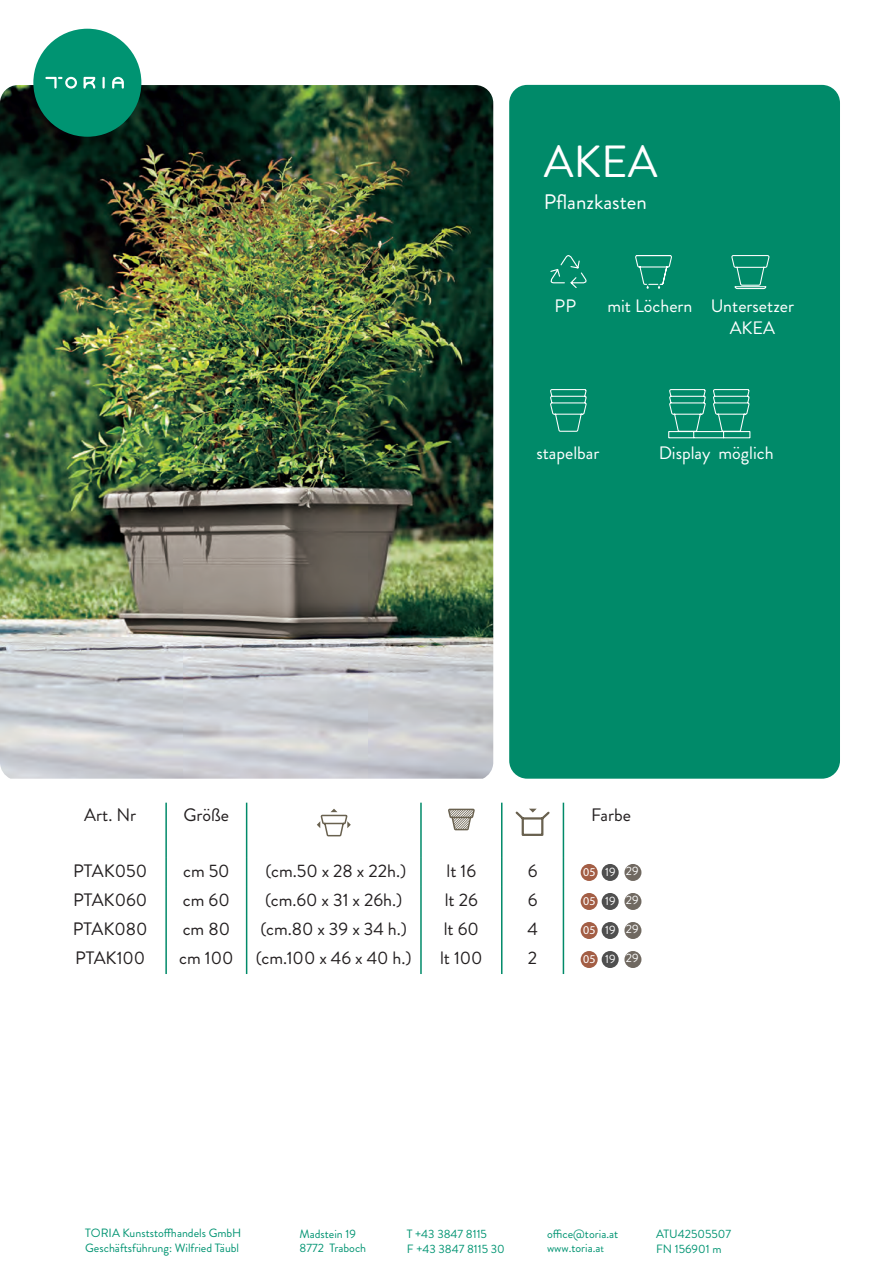
<style>
.page{position:relative;width:893px;height:1263px;background:#fff}
.page>*{position:absolute;margin:0;border:0;box-sizing:border-box;transform-origin:0 0}
.Header02{font:45px "Brandon Grotesque";color:#fff}
.t1{font:21px "Brandon Grotesque";color:#fff}
.t2{font:18px "Brandon Grotesque";color:#231f20}
.t3{font:18px "Brandon Grotesque";color:#fff}
.t4{font:12px/14.4px "Brandon Grotesque";color:#009472}
.t5{font:12px "Brandon Grotesque";color:#fff}
.s1{font-family:"Myriad Pro"}
.s2{font-size:10.5px}
</style>
<div class="page">
<div style="left:509px;top:85px;width:331px;height:694px;background:#008a69;border-radius:18px"></div>
<hr style="left:165px;top:803px;width:2px;height:55px;background:#008a69">
<hr style="left:246px;top:803px;width:1px;height:55px;background:#008a69">
<hr style="left:420px;top:803px;width:2px;height:55px;background:#008a69">
<hr style="left:501px;top:803px;width:1px;height:55px;background:#008a69">
<hr style="left:563px;top:803px;width:1px;height:55px;background:#008a69">
<hr style="left:165px;top:858px;width:2px;height:29px;background:#008a69">
<hr style="left:420px;top:858px;width:2px;height:29px;background:#008a69">
<hr style="left:165px;top:887px;width:2px;height:29px;background:#008a69">
<hr style="left:420px;top:887px;width:2px;height:29px;background:#008a69">
<hr style="left:165px;top:916px;width:2px;height:29px;background:#008a69">
<hr style="left:420px;top:916px;width:2px;height:29px;background:#008a69">
<hr style="left:165px;top:945px;width:2px;height:29px;background:#008a69">
<svg style="left:246px;top:858px;width:1px;height:116px"></svg>
<hr style="left:420px;top:945px;width:2px;height:29px;background:#008a69">
<svg style="left:501px;top:858px;width:1px;height:116px"></svg>
<svg style="left:563px;top:858px;width:1px;height:116px"></svg>
<svg style="left:317px;top:809px;width:34px;height:28px"></svg>
<svg style="left:448px;top:809px;width:27px;height:21px"></svg>
<svg style="left:515px;top:809px;width:35px;height:27px"></svg>
<div style="left:581px;top:864px;width:17px;height:17px;background:#a35e45;border-radius:50%"></div>
<div style="left:602px;top:864px;width:17px;height:17px;background:#4f4f4f;border-radius:50%"></div>
<div style="left:624px;top:864px;width:17px;height:17px;background:#706961;border-radius:50%"></div>
<div style="left:581px;top:893px;width:17px;height:17px;background:#a35e45;border-radius:50%"></div>
<div style="left:602px;top:893px;width:17px;height:17px;background:#4f4f4f;border-radius:50%"></div>
<div style="left:624px;top:893px;width:17px;height:17px;background:#706961;border-radius:50%"></div>
<div style="left:581px;top:922px;width:17px;height:17px;background:#a35e45;border-radius:50%"></div>
<div style="left:602px;top:922px;width:17px;height:17px;background:#4f4f4f;border-radius:50%"></div>
<div style="left:624px;top:922px;width:17px;height:17px;background:#706961;border-radius:50%"></div>
<div style="left:581px;top:951px;width:17px;height:17px;background:#a35e45;border-radius:50%"></div>
<div style="left:602px;top:951px;width:17px;height:17px;background:#4f4f4f;border-radius:50%"></div>
<div style="left:624px;top:951px;width:17px;height:17px;background:#706961;border-radius:50%"></div>
<svg style="left:550px;top:389px;width:37px;height:43px"></svg>
<svg style="left:668px;top:389px;width:82px;height:49px"></svg>
<img style="left:0;top:85px;width:493px;height:694px">
<div style="left:33px;top:29px;width:108px;height:108px;background:#009472;border-radius:50%"></div>
<svg style="left:112px;top:77px;width:12px;height:12px"></svg>
<svg style="left:102px;top:77px;width:3px;height:12px"></svg>
<svg style="left:84px;top:77px;width:11px;height:12px"></svg>
<svg style="left:45px;top:77px;width:32px;height:12px"></svg>
<svg style="left:550px;top:255px;width:37px;height:33px"></svg>
<svg style="left:635px;top:255px;width:37px;height:34px"></svg>
<svg style="left:731px;top:255px;width:38px;height:34px"></svg>
<p class="Header02" style="left:544px;top:130px;width:115px">AKEA</p>
<p class="t1" style="left:544px;top:187px;width:105px">Pflanzkasten</p>
<p class="t3" style="left:555px;top:293px;width:23px">PP</p>
<p class="t3" style="left:607px;top:293px;width:87px">mit Löchern</p>
<p class="t3" style="left:711px;top:293px;width:85px">Untersetzer</p>
<p class="t3" style="left:730px;top:315px;width:47px">AKEA</p>
<p class="t3" style="left:536px;top:440px;width:65px">stapelbar</p>
<p class="t3" style="left:659px;top:440px;width:117px">Display möglich</p>
<p class="t2" style="left:84px;top:803px;width:53px">Art. Nr</p>
<p class="t2" style="left:184px;top:803px;width:47px">Größe</p>
<p class="t2" style="left:591px;top:803px;width:41px">Farbe</p>
<p class="t2" style="left:73px;top:858px;width:76px">PTAK050</p>
<p class="t2" style="left:183px;top:858px;width:48px">cm 50</p>
<p class="t2" style="left:265px;top:858px;width:142px">(cm.50 x 28 x 22h.)</p>
<p class="t2" style="left:447px;top:858px;width:31px">lt 16</p>
<p class="t2" style="left:528px;top:858px;width:11px">6</p>
<p class="t5" style="left:583px;top:863px;width:57px"><span class="s1">05</span> 19 29</p>
<p class="t2" style="left:73px;top:887px;width:76px">PTAK060</p>
<p class="t2" style="left:183px;top:887px;width:48px">cm 60</p>
<p class="t2" style="left:265px;top:887px;width:139px">(cm.60 x 31 x 26h.)</p>
<p class="t2" style="left:445px;top:887px;width:35px">lt 26</p>
<p class="t2" style="left:528px;top:887px;width:11px">6</p>
<p class="t5" style="left:583px;top:892px;width:57px"><span class="s1">05</span> 19 29</p>
<p class="t2" style="left:73px;top:916px;width:76px">PTAK080</p>
<p class="t2" style="left:183px;top:916px;width:49px">cm 80</p>
<p class="t2" style="left:260px;top:916px;width:148px">(cm.80 x 39 x 34 h.)</p>
<p class="t2" style="left:444px;top:916px;width:37px">lt 60</p>
<p class="t2" style="left:527px;top:916px;width:12px">4</p>
<p class="t5" style="left:583px;top:921px;width:57px"><span class="s1">05</span> 19 29</p>
<p class="t2" style="left:75px;top:945px;width:72px">PTAK100</p>
<p class="t2" style="left:179px;top:945px;width:56px">cm 100</p>
<p class="t2" style="left:256px;top:945px;width:158px">(cm.100 x 46 x 40 h.)</p>
<p class="t2" style="left:440px;top:945px;width:44px">lt 100</p>
<p class="t2" style="left:528px;top:945px;width:11px">2</p>
<p class="t5" style="left:583px;top:950px;width:57px"><span class="s1">05</span> 19 29</p>
<p class="t4" style="left:85px;top:1226px;width:158px">TORIA Kunststoffhandels GmbH<br>Geschäftsführung: Wilfried Täubl</p>
<p class="t4" style="left:299px;top:1227px;width:68px">Madstein 19<br>8772 Traboch</p>
<p class="t4" style="left:407px;top:1227px;width:99px">T +43 3847 8115<br>F +43 3847 8115 30</p>
<p class="t4" style="left:547px;top:1227px;width:73px">office@toria.at www.toria.a<span class="s2">t</span></p>
<p class="t4" style="left:656px;top:1227px;width:77px">ATU42505507<br>FN 156901 m</p>
</div>
